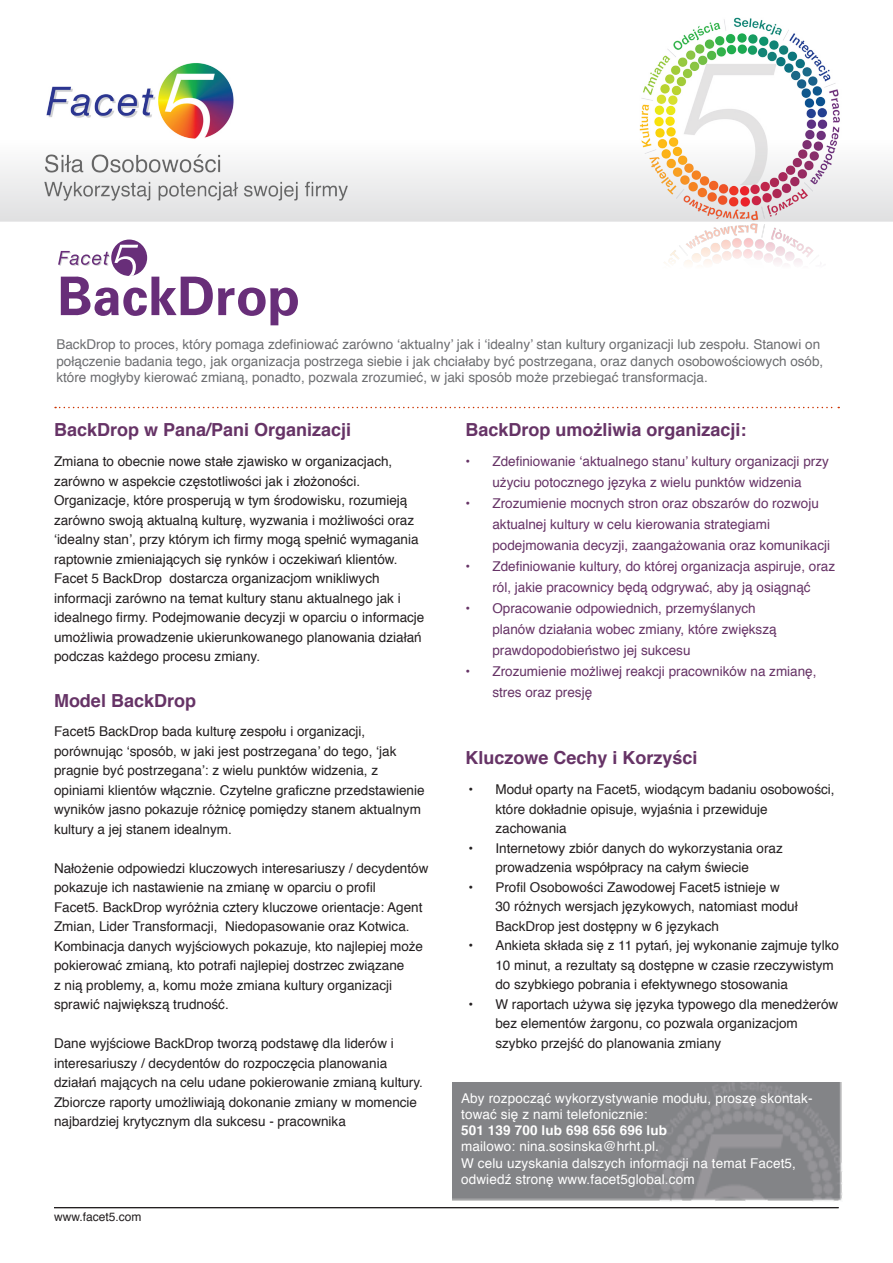
<style>
.page{position:relative;width:893px;height:1263px;background:#fff}
.page>*{position:absolute;margin:0;border:0;box-sizing:border-box;transform-origin:0 0}
.t1{font:700 18px "Helvetica";color:#636}
.t2{font:13.5px/19.5px "Helvetica";color:#231f20}
.t3{font:13.5px/21px "Helvetica";color:#636}
.t4{font:13.5px/16.2px "Helvetica";color:#6c6d70}
.t5{font:13.5px/16.2px "Helvetica";letter-spacing:.01em;color:#fff}
.t6{font:12px "Helvetica";color:#231f20}
.s1{font-weight:700}
</style>
<div class="page">
<svg style="left:60px;top:277px;width:238px;height:48px"></svg>
<img style="left:452px;top:1082px;width:390px;height:119px">
<hr style="left:54px;top:1207px;width:785px;height:1px;background:#231f20">
<img style="left:0;top:17px;width:893px;height:260px">
<svg style="left:55px;top:407px;width:784px;height:1px"></svg>
<p class="t4" style="left:56px;top:337px;width:768px">BackDrop to proces, który pomaga zdefiniować zarówno ‘aktualny’ jak i ‘idealny’ stan kultury organizacji lub zespołu. Stanowi on połączenie badania tego, jak organizacja postrzega siebie i jak chciałaby być postrzegana, oraz danych osobowościowych osób, które mogłyby kierować zmianą, ponadto, pozwala zrozumieć, w jaki sposób może przebiegać transformacja.</p>
<p class="t1" style="left:54px;top:415px;width:299px">BackDrop w Pana/Pani Organizacji</p>
<p class="t1" style="left:465px;top:415px;width:283px">BackDrop umożliwia organizacji:</p>
<p class="t3" style="left:465px;top:451px;width:365px;text-align:center">• Zdefiniowanie ‘aktualnego stanu’ kultury organizacji przy użyciu potocznego języka z wielu punktów widzenia</p>
<p class="t3" style="left:492px;top:493px;width:339px;text-indent:-27px">• Zrozumienie mocnych stron oraz obszarów do rozwoju aktualnej kultury w celu kierowania strategiami podejmowania decyzji, zaangażowania oraz komunikacji</p>
<p class="t3" style="left:465px;top:556px;width:371px;text-align:center">• Zdefiniowanie kultury, do której organizacja aspiruje, oraz ról, jakie pracownicy będą odgrywać, aby ją osiągnąć</p>
<p class="t3" style="left:492px;top:598px;width:286px;text-indent:-27px">• Opracowanie odpowiednich, przemyślanych planów działania wobec zmiany, które zwiększą prawdopodobieństwo jej sukcesu</p>
<p class="t3" style="left:492px;top:661px;width:326px;text-indent:-27px">• Zrozumienie możliwej reakcji pracowników na zmianę, stres oraz presję</p>
<p class="t2" style="left:54px;top:452px;width:372px">Zmiana to obecnie nowe stałe zjawisko w organizacjach, zarówno w aspekcie częstotliwości jak i złożoności.<br>Organizacje, które prosperują w tym środowisku, rozumieją zarówno swoją aktualną kulturę, wyzwania i możliwości oraz ‘idealny stan’, przy którym ich firmy mogą spełnić wymagania raptownie zmieniających się rynków i oczekiwań klientów.<br>Facet 5 BackDrop dostarcza organizacjom wnikliwych informacji zarówno na temat kultury stanu aktualnego jak i idealnego firmy. Podejmowanie decyzji w oparciu o informacje umożliwia prowadzenie ukierunkowanego planowania działań podczas każdego procesu zmiany.</p>
<p class="t1" style="left:54px;top:686px;width:144px">Model BackDrop</p>
<p class="t2" style="left:54px;top:722px;width:372px">Facet5 BackDrop bada kulturę zespołu i organizacji, porównując ‘sposób, w jaki jest postrzegana’ do tego, ‘jak pragnie być postrzegana’: z wielu punktów widzenia, z opiniami klientów włącznie. Czytelne graficzne przedstawienie wyników jasno pokazuje różnicę pomiędzy stanem aktualnym kultury a jej stanem idealnym.</p>
<p class="t2" style="left:54px;top:859px;width:376px">Nałożenie odpowiedzi kluczowych interesariuszy / decydentów pokazuje ich nastawienie na zmianę w oparciu o profil<br>Facet5. BackDrop wyróżnia cztery kluczowe orientacje: Agent Zmian, Lider Transformacji, Niedopasowanie oraz Kotwica.<br>Kombinacja danych wyjściowych pokazuje, kto najlepiej może pokierować zmianą, kto potrafi najlepiej dostrzec związane<br>z nią problemy, a, komu może zmiana kultury organizacji sprawić największą trudność.</p>
<p class="t2" style="left:54px;top:1034px;width:370px">Dane wyjściowe BackDrop tworzą podstawę dla liderów i interesariuszy / decydentów do rozpoczęcia planowania działań mających na celu udane pokierowanie zmianą kultury.<br>Zbiorcze raporty umożliwiają dokonanie zmiany w momencie najbardziej krytycznym dla sukcesu - pracownika</p>
<p class="t1" style="left:465px;top:743px;width:234px">Kluczowe Cechy i Korzyści</p>
<p class="t2" style="left:495px;top:780px;width:341px;text-indent:-27px">• Moduł oparty na Facet5, wiodącym badaniu osobowości, które dokładnie opisuje, wyjaśnia i przewiduje zachowania</p>
<p class="t2" style="left:468px;top:839px;width:316px;text-align:center">• Internetowy zbiór danych do wykorzystania oraz prowadzenia współpracy na całym świecie</p>
<p class="t2" style="left:495px;top:878px;width:304px;text-indent:-27px">• Profil Osobowości Zawodowej Facet5 istnieje w<br>30 różnych wersjach językowych, natomiast moduł<br>BackDrop jest dostępny w 6 językach</p>
<p class="t2" style="left:495px;top:936px;width:345px;text-indent:-27px">• Ankieta składa się z 11 pytań, jej wykonanie zajmuje tylko<br>10 minut, a rezultaty są dostępne w czasie rzeczywistym do szybkiego pobrania i efektywnego stosowania</p>
<p class="t2" style="left:495px;top:995px;width:344px;text-indent:-27px">• W raportach używa się języka typowego dla menedżerów bez elementów żargonu, co pozwala organizacjom szybko przejść do planowania zmiany</p>
<p class="t5" style="left:461px;top:1090px;width:353px">Aby rozpocząć wykorzystywanie modułu, proszę skontak&shy;tować się z nami telefonicznie:</p>
<p class="t5" style="left:461px;top:1123px;width:336px"><span class="s1">501 139 700 lub 698 656 696 lub<br></span>mailowo: nina.sosinska@hrht.pl.<br>W celu uzyskania dalszych informacji na temat Facet5, odwiedź stronę www.facet5global.com</p>
<p class="t6" style="left:54px;top:1207px;width:89px">www.facet5.com</p>
</div>
